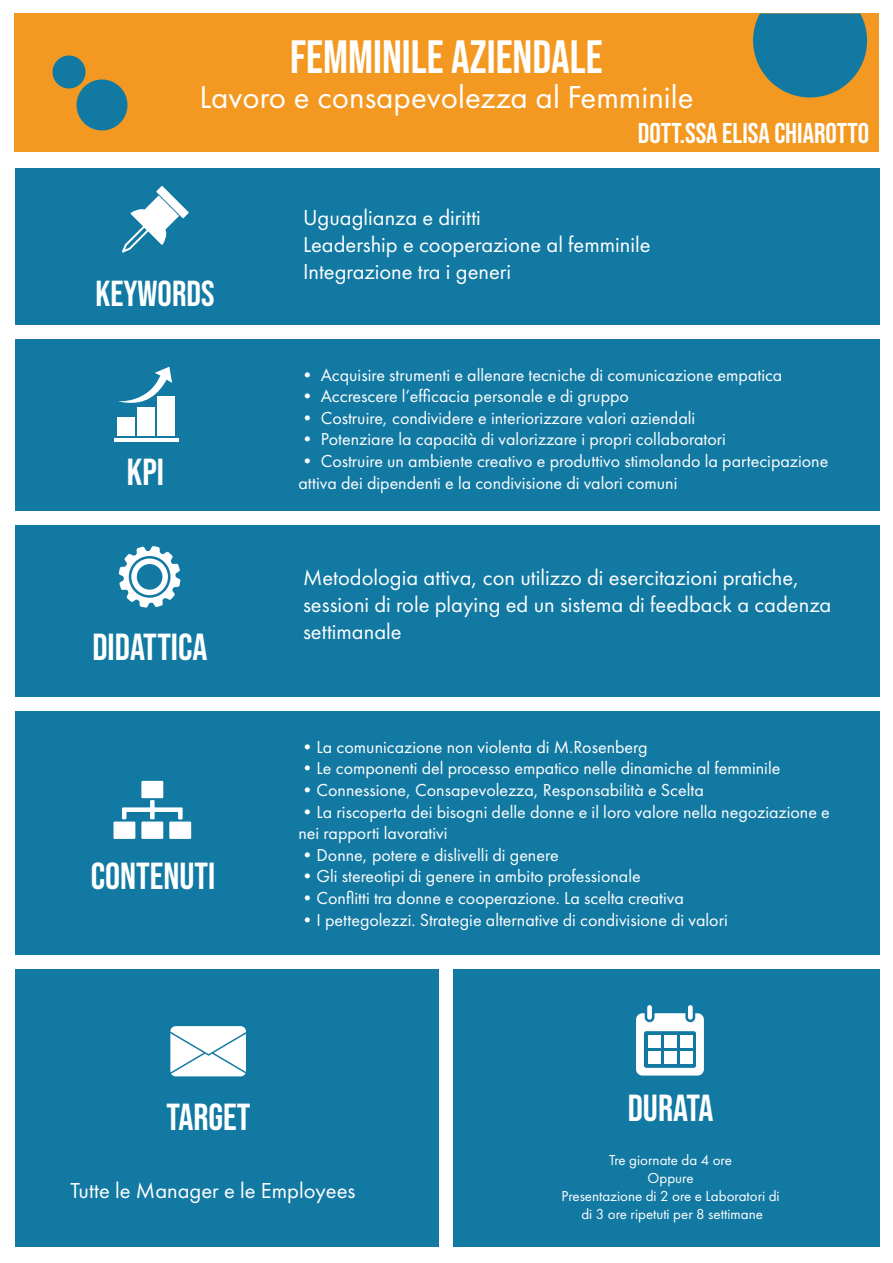
<style>
.page{position:relative;width:893px;height:1263px;background:#fff}
.page>*{position:absolute;margin:0;border:0;box-sizing:border-box;transform-origin:0 0}
.t1{font:46.5px "Bebas Neue";color:#fff}
.t2{font:37.5px "Bebas Neue";color:#fff}
.t3{font:36px "Bebas Neue";color:#fff}
.t4{font:33px "Futura PT";color:#fff}
.t5{font:28.5px "Bebas Neue";color:#fff}
.t6{font:22.5px/27px "Futura PT";color:#fff}
.t7{font:18px/21.6px "Futura PT";color:#fff}
.t8{font:15px/18px "Futura PT";color:#fff;text-align:center}
</style>
<div class="page">
<div style="left:14px;top:14px;width:864px;height:138px;background:#f39921"></div>
<div style="left:15px;top:168px;width:864px;height:1079px;background:#1279a3"></div>
<svg style="left:122px;top:186px;width:67px;height:67px"></svg>
<div style="left:158px;top:397px;width:17px;height:39px;background:#fff"></div>
<div style="left:137px;top:408px;width:18px;height:28px;background:#fff"></div>
<div style="left:117px;top:417px;width:17px;height:19px;background:#fff"></div>
<svg style="left:118px;top:367px;width:54px;height:41px"></svg>
<hr style="left:114px;top:439px;width:65px;height:3px;background:#fff">
<svg style="left:119px;top:546px;width:62px;height:62px"></svg>
<div style="left:141px;top:781px;width:22px;height:17px;background:#fff"></div>
<div style="left:169px;top:821px;width:22px;height:18px;background:#fff"></div>
<div style="left:141px;top:821px;width:22px;height:18px;background:#fff"></div>
<div style="left:113px;top:821px;width:22px;height:18px;background:#fff"></div>
<svg style="left:122px;top:800px;width:61px;height:19px"></svg>
<svg style="left:170px;top:1026px;width:76px;height:50px;background:#ecf4f7"></svg>
<svg style="left:636px;top:1013px;width:68px;height:62px"></svg>
<div style="left:647px;top:1005px;width:5px;height:15px;background:#fff;border-radius:2px"></div>
<div style="left:688px;top:1005px;width:5px;height:15px;background:#fff;border-radius:2px"></div>
<div style="left:648px;top:1035px;width:13px;height:13px;background:#fff"></div>
<div style="left:664px;top:1035px;width:12px;height:13px;background:#fff"></div>
<div style="left:648px;top:1051px;width:13px;height:12px;background:#fff"></div>
<div style="left:664px;top:1051px;width:12px;height:12px;background:#fff"></div>
<div style="left:680px;top:1035px;width:13px;height:13px;background:#fff"></div>
<div style="left:680px;top:1051px;width:13px;height:12px;background:#fff"></div>
<div style="left:4px;top:326px;width:876px;height:13px;background:#fff"></div>
<div style="left:15px;top:512px;width:876px;height:13px;background:#fff"></div>
<div style="left:9px;top:698px;width:876px;height:13px;background:#fff"></div>
<div style="left:3px;top:956px;width:876px;height:13px;background:#fff"></div>
<div style="left:440px;top:963px;width:13px;height:300px;background:#fff"></div>
<svg style="left:753px;top:14px;width:114px;height:84px"></svg>
<div style="left:76px;top:80px;width:52px;height:51px;background:#1279a3;border-radius:50%"></div>
<div style="left:52px;top:56px;width:34px;height:33px;background:#1279a3;border-radius:50%"></div>
<h1 class="t1" style="left:290px;top:30px;width:314px">FEMMINILE AZIENDALE</h1>
<h3 class="t4" style="left:199px;top:77px;width:496px">Lavoro e consapevolezza al Femminile</h3>
<h3 class="t3" style="left:95px;top:273px;width:121px">KEYWORDS</h3>
<h2 class="t2" style="left:127px;top:451px;width:39px">KPI</h2>
<h2 class="t2" style="left:92px;top:626px;width:117px">DIDATTICA</h2>
<h2 class="t2" style="left:91px;top:855px;width:126px">CONTENUTI</h2>
<h3 class="t5" style="left:638px;top:117px;width:233px">DOTT.SSA ELISA CHIAROTTO</h3>
<p class="t6" style="left:303px;top:204px;width:349px">Uguaglianza e diritti<br>Leadership e cooperazione al femminile<br>Integrazione tra i generi</p>
<p class="t7" style="left:298px;top:364px;width:485px">• Acquisire strumenti e allenare tecniche di comunicazione empatica</p>
<p class="t7" style="left:298px;top:385px;width:332px">• Accrescere l’efficacia personale e di gruppo</p>
<p class="t7" style="left:298px;top:407px;width:398px">• Costruire, condividere e interiorizzare valori aziendali</p>
<p class="t7" style="left:298px;top:429px;width:429px">• Potenziare la capacità di valorizzare i propri collaboratori</p>
<p class="t7" style="left:298px;top:450px;width:531px">• Costruire un ambiente creativo e produttivo stimolando la partecipazione attiva dei dipendenti e la condivisione di valori comuni</p>
<p class="t6" style="left:303px;top:564px;width:530px">Metodologia attiva, con utilizzo di esercitazioni pratiche, sessioni di role playing ed un sistema di feedback a cadenza settimanale</p>
<p class="t7" style="left:298px;top:736px;width:351px">•La comunicazione non violenta di M.Rosenberg</p>
<p class="t7" style="left:298px;top:757px;width:483px">•Le componenti del processo empatico nelle dinamiche al femminile</p>
<p class="t7" style="left:298px;top:779px;width:407px">•Connessione, Consapevolezza, Responsabilità e Scelta</p>
<p class="t7" style="left:298px;top:801px;width:533px">•La riscoperta dei bisogni delle donne e il loro valore nella negoziazione e nei rapporti lavorativi</p>
<p class="t7" style="left:298px;top:844px;width:262px">•Donne, potere e dislivelli di genere</p>
<p class="t7" style="left:298px;top:865px;width:344px">•Gli stereotipi di genere in ambito professionale</p>
<p class="t7" style="left:298px;top:887px;width:387px">•Conflitti tra donne e cooperazione. La scelta creativa</p>
<p class="t7" style="left:298px;top:909px;width:431px">•I pettegolezzi. Strategie alternative di condivisione di valori</p>
<h2 class="t2" style="left:166px;top:1096px;width:85px">TARGET</h2>
<h2 class="t2" style="left:628px;top:1087px;width:87px">DURATA</h2>
<p class="t6" style="left:71px;top:1176px;width:286px">Tutte le Manager e le Employees</p>
<p class="t8" style="left:562px;top:1151px;width:220px">Tre giornate da 4 ore<br>Oppure<br>Presentazione di 2 ore e Laboratori di di 3 ore ripetuti per 8 settimane</p>
</div>
